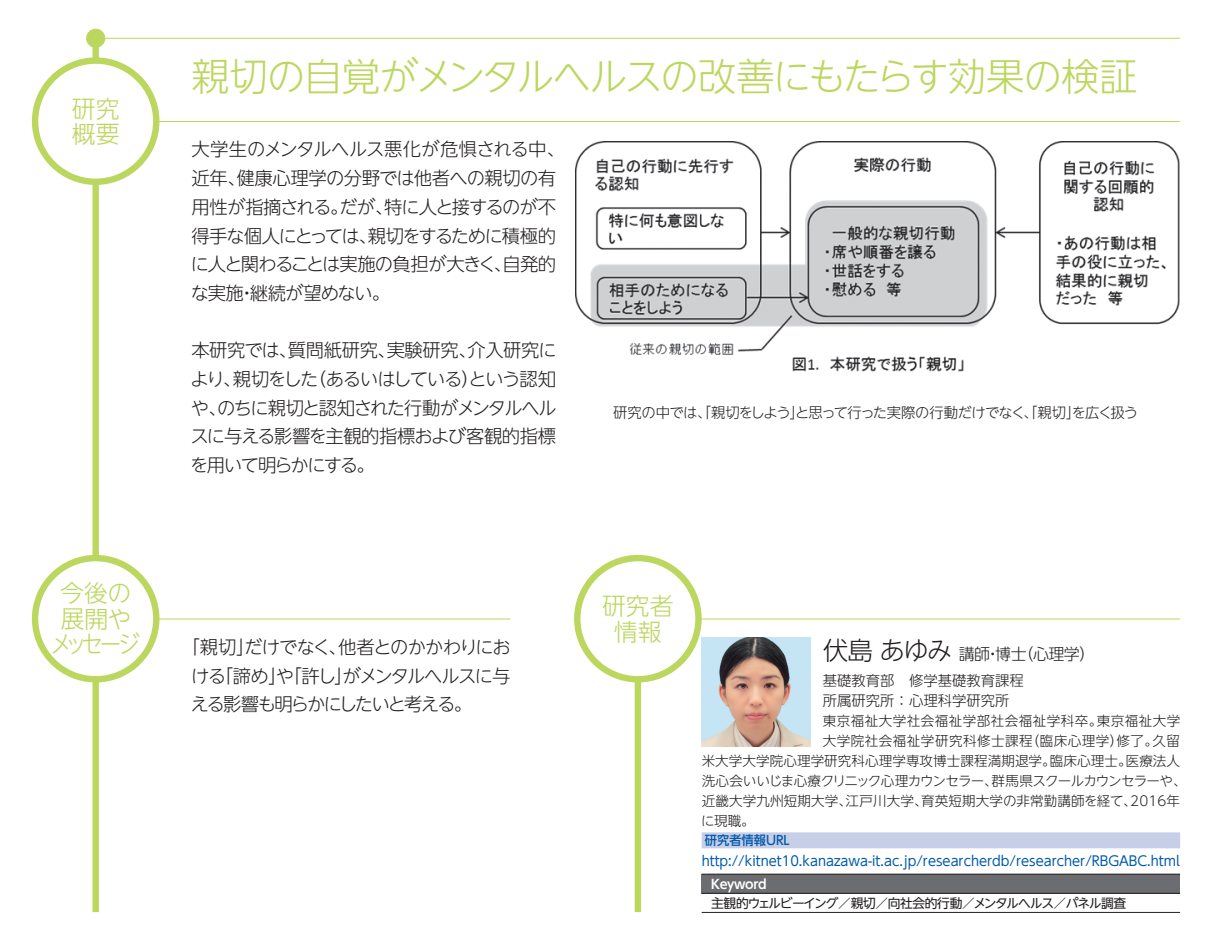
<style>
.page{position:relative;width:1212px;height:944px;background:#fff}
.page>*{position:absolute;margin:0;border:0;box-sizing:border-box;transform-origin:0 0}
.t1{font:300 38.25px "UD Shin Go NT Pr 6 N";letter-spacing:-.035em;color:#bbd75e}
.t2{font:300 25.43px "UD Shin Go NT Pr 6 N";letter-spacing:-.05em;color:#231f20}
.t3{font:300 23.85px/25.4px "UD Shin Go NT Pr 6 N";letter-spacing:-.09em;color:#bbd75e;text-align:center}
.t4{font:300 23.85px/25.4px "UD Shin Go NT Pr 6 N";color:#bbd75e}
.t5{font:300 18.22px/28.8px "UD Shin Go NT Pr 6 N";letter-spacing:-.055em;color:#231f20}
.t6{font:300 18.22px/28.8px "UD Shin Go NT Pr 6 N";letter-spacing:-.035em;color:#231f20}
.t7{font:300 18.22px/28.8px "UD Shin Go NT Pr 6 N";letter-spacing:-.08em;color:#231f20}
.t8{font:300 18.22px/28.8px "UD Shin Go NT Pr 6 N";letter-spacing:-.075em;color:#231f20}
.t9{font:300 18.22px/28.8px "UD Shin Go NT Pr 6 N";letter-spacing:-.1em;color:#231f20}
.t10{font:300 18.22px "UD Shin Go NT Pr 6 N";letter-spacing:-.02em;color:#231f20}
.t11{font:300 15.97px "UD Shin Go NT Pr 6 N";letter-spacing:-.03em;color:#231f20}
.t12{font:300 14.4px "UD Shin Go NT Pr 6 N";letter-spacing:-.045em;color:#231f20}
.t13{font:300 14.4px/20.7px "UD Shin Go NT Pr 6 N";color:#231f20}
.t14{font:300 14.4px "UD Shin Go NT Pr 6 N";letter-spacing:-.065em;color:#231f20}
.t15{font:300 13.5px/20px "UD Shin Go NT Pr 6 N";letter-spacing:.01em;color:#231f20}
.t16{font:13.5px "UD Shin Go NT Pr 6 N";color:#015aaa;scale:.96 1}
.t17{font:300 13.5px "UD Shin Go NT Pr 6 N";letter-spacing:-.05em;color:#231f20}
.t18{font:300 13.5px "UD Shin Go NT Pr 6 N";letter-spacing:.03em;color:#231f20}
.t19{font:300 13.5px "UD Shin Go NT Pr 6 N";letter-spacing:.035em;color:#231f20}
.t20{font:12.83px "UD Shin Go NT Pr 6 N";letter-spacing:-.075em;color:#231f20}
.t21{font:500 12.83px "UD Shin Go NT Pr 6 N";color:#015aaa;scale:.96 1}
.t22{font:700 12.83px "UD Shin Go NT Pr 6 N De";letter-spacing:-.03em;color:#fff}
</style>
<div class="page">
<div style="left:92px;top:32px;width:7px;height:880px;background:#bbd75e"></div>
<hr style="left:96px;top:38px;width:1084px;height:1px;background:#bbd75e">
<div style="left:86px;top:29px;width:19px;height:19px;background:#bbd75e;border-radius:50%"></div>
<hr style="left:96px;top:619px;width:414px;height:1px;background:#bbd75e">
<hr style="left:638px;top:619px;width:542px;height:1px;background:#bbd75e">
<div style="left:635px;top:580px;width:6px;height:332px;background:#bbd75e"></div>
<div style="left:35px;top:558px;width:121px;height:121px;background:#fff;border-radius:50%"></div>
<div style="left:32px;top:555px;width:127px;height:127px;border:6px solid #bbd75e;border-radius:50%"></div>
<div style="left:577px;top:558px;width:121px;height:121px;background:#fff;border-radius:50%"></div>
<div style="left:574px;top:555px;width:128px;height:127px;border:6px solid #bbd75e;border-radius:50%"></div>
<hr style="left:96px;top:121px;width:1084px;height:1px;background:#bbd75e">
<div style="left:35px;top:61px;width:121px;height:121px;background:#fff;border-radius:50%"></div>
<div style="left:32px;top:57px;width:127px;height:128px;border:6px solid #bbd75e;border-radius:50%"></div>
<div style="left:702px;top:832px;width:478px;height:16px;background:#c7cee8"></div>
<div style="left:702px;top:874px;width:478px;height:19px;background:#6c6d70"></div>
<hr style="left:702px;top:874px;width:478px;height:1px;background:#231f20">
<hr style="left:702px;top:893px;width:478px;height:1px;background:#231f20">
<hr style="left:702px;top:912px;width:478px;height:1px;background:#231f20">
<img style="left:576px;top:142px;width:603px;height:230px">
<img style="left:702px;top:638px;width:108px;height:108px">
<h3 class="t4" style="left:72px;top:95px;width:49px">研究概要</h3>
<h3 class="t3" style="left:50px;top:580px;width:91px">今後の展開やメッセージ</h3>
<h1 class="t1" style="left:191px;top:46px;width:948px">親切の自覚がメンタルヘルスの改善にもたらす効果の検証</h1>
<p class="t6" style="left:236px;top:134px;width:330px;text-indent:-45px">大学生のメンタルヘルス悪化が危惧される中、健康心理学の分野では他者への親切の有</p>
<p class="t5" style="left:191px;top:163px;width:56px">近年、</p>
<p class="t6" style="left:191px;top:192px;width:204px">用性が指摘されるだが、</p>
<p class="t5" style="left:384px;top:192px;width:173px">特に人と接するのが不</p>
<p class="t5" style="left:191px;top:192px;width:366px;text-indent:139px">。<br>得手な個人にとっては親切をするために積極的</p>
<p class="t5" style="left:191px;top:221px;width:367px;text-indent:168px">、<br>に人と関わることは実施の負担が大きく自発的</p>
<p class="t5" style="left:494px;top:249px;width:20px">、</p>
<p class="t5" style="left:191px;top:278px;width:201px">な実施継続が望めない。</p>
<p class="t5" style="left:238px;top:278px;width:20px">・</p>
<p class="t10" style="left:191px;top:336px;width:206px">本研究では質問紙研究、</p>
<p class="t5" style="left:467px;top:335px;width:91px">介入研究に</p>
<p class="t5" style="left:387px;top:335px;width:92px">実験研究、</p>
<p class="t5" style="left:279px;top:335px;width:20px">、</p>
<p class="t5" style="left:308px;top:364px;width:250px">（あるいはしているという認知</p>
<p class="t5" style="left:462px;top:364px;width:20px">）</p>
<p class="t7" style="left:191px;top:364px;width:129px">より親切をした</p>
<p class="t7" style="left:191px;top:364px;width:367px;text-indent:32px">、<br>やのちに親切と認知された行動がメンタルヘル</p>
<p class="t8" style="left:190px;top:393px;width:367px;text-indent:18px">、<br>スに与える影響を主観的指標および客観的指標を用いて明らかにする。</p>
<p class="t12" style="left:613px;top:401px;width:414px">研究の中では、「親切をしようと思って行った実際の行動だけでなく</p>
<p class="t14" style="left:1023px;top:401px;width:117px">、「親切を広く扱う</p>
<p class="t13" style="left:790px;top:401px;width:16px">」</p>
<p class="t13" style="left:1066px;top:401px;width:16px">」</p>
<p class="t5" style="left:181px;top:632px;width:331px">「親切だけでなく他者とのかかわりにお</p>
<p class="t5" style="left:236px;top:632px;width:20px">」</p>
<p class="t5" style="left:329px;top:632px;width:20px">、</p>
<p class="t7" style="left:215px;top:661px;width:297px">「諦め 「や」 許しがメンタルヘルスに与</p>
<p class="t5" style="left:335px;top:661px;width:20px">」</p>
<p class="t9" style="left:190px;top:661px;width:283px">ける<br>える影響も明らかにしたいと考える。</p>
<h3 class="t4" style="left:602px;top:592px;width:73px">研究者</h3>
<h3 class="t4" style="left:614px;top:618px;width:49px">情報</h3>
<h2 class="t2" style="left:823px;top:630px;width:131px">伏島あゆみ</h2>
<p class="t13" style="left:823px;top:669px;width:202px">基礎教育部　修学基礎教育課程所属研究所：心理科学研究所</p>
<p class="t11" style="left:1017px;top:641px;width:79px">（心理学(</p>
<p class="t11" style="left:959px;top:641px;width:70px">講師博士</p>
<p class="t11" style="left:985px;top:641px;width:17px">・</p>
<p class="t18" style="left:823px;top:710px;width:281px">東京福祉大学社会福祉学部社会福祉学科卒。</p>
<p class="t15" style="left:1097px;top:711px;width:85px">東京福祉大学</p>
<p class="t15" style="left:1026px;top:731px;width:99px">（臨床心理学）</p>
<p class="t15" style="left:1152px;top:731px;width:29px">久留</p>
<p class="t19" style="left:823px;top:730px;width:211px">大学院社会福祉学研究科修士課程</p>
<p class="t15" style="left:1116px;top:731px;width:43px">修了。</p>
<p class="t15" style="left:991px;top:751px;width:197px;text-indent:-290px">米大学大学院心理学研究科心理学専攻博士課程満期退学。<br>群馬県スクールカウンセラーや、</p>
<p class="t15" style="left:1050px;top:751px;width:83px">臨床心理士。</p>
<p class="t15" style="left:1126px;top:751px;width:56px">医療法人</p>
<p class="t17" style="left:702px;top:770px;width:298px">洗心会いいじま心療クリニック心理カウンセラー、</p>
<p class="t15" style="left:921px;top:790px;width:217px">育英短期大学の非常勤講師を経て、</p>
<p class="t15" style="left:701px;top:790px;width:152px">近畿大学九州短期大学、に現職。</p>
<p class="t21" style="left:705px;top:830px;width:90px">研究者情報URL</p>
<p class="t16" style="left:702px;top:850px;width:499px">http://kitnet10.kanazawa i t- .ac.jp/researcherdb/researcher/RBGABC.html</p>
<p class="t22" style="left:711px;top:873px;width:57px">Keyword</p>
<p class="t20" style="left:711px;top:892px;width:416px">主観的ウェルビーイング／親切／向社会的行動／メンタルヘルス／パネル調査</p>
<p class="t15" style="left:846px;top:790px;width:83px">江戸川大学、</p>
<p class="t15" style="left:1130px;top:790px;width:51px">2016年</p>
</div>
